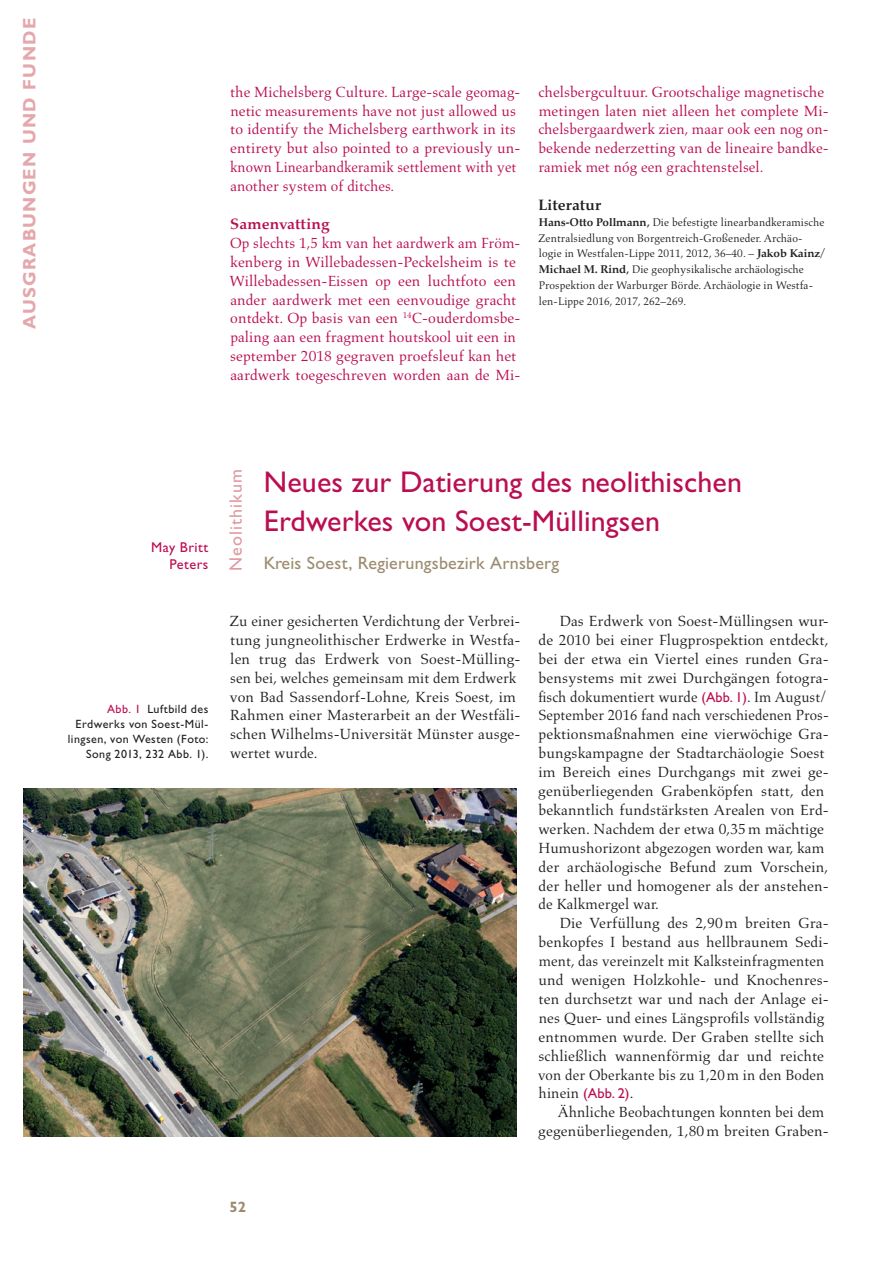
<style>
.page{position:relative;width:893px;height:1263px;background:#fff}
.page>*{position:absolute;margin:0;border:0;box-sizing:border-box;transform-origin:0 0}
.t1{font:30px/39px "Gill Sans Std";letter-spacing:.005em;color:#ba0e51}
.t2{font:18px "Gill Sans Std";letter-spacing:.01em;color:#9c8c6f}
.t3{font:18px "Gill Sans Std Bold 6";letter-spacing:.07em;color:#e3a7ac}
.t4{font:18px "Gill Sans Std";letter-spacing:.06em;color:#df9aa2}
.t5{font:15px/18.9px "Aldus LT Std";letter-spacing:.005em;color:#231f20}
.t6{font:15px/18.9px "Aldus LT Std";letter-spacing:.005em;color:#ba0e51}
.t7{font:700 15px "Aldus Nova";letter-spacing:.015em;color:#ba0e51}
.t8{font:700 15px "Aldus Nova";letter-spacing:.015em;color:#231f20}
.t9{font:700 15px "Gill Sans Std";color:#9c8c6f}
.t10{font:14.25px/17.1px "Gill Sans Std";letter-spacing:.035em;color:#ba0e51;text-align:right}
.t11{font:12px/15px "Gill Sans Std";letter-spacing:.04em;color:#231f20;text-align:right}
.t12{font:11.25px/15.8px "Aldus LT Std";letter-spacing:.01em;color:#231f20}
.s1{font-family:"Aldus Nova";font-weight:700}
.s2{color:#ba0e51}
.s3{font-family:"Gill Sans Std";font-size:14.4px;color:#ba0e51}
</style>
<div class="page">
<img style="left:23px;top:789px;width:494px;height:347px">
<p class="t3" style="left:19px;top:329px;width:312px;rotate:-90deg">AUSGRABUNGEN UND FUNDE</p>
<p class="t6" style="left:230px;top:82px;width:292px">the Michelsberg Culture. Large-scale geomag&shy;netic measurements have not just allowed us to identify the Michelsberg earthwork in its entirety but also pointed to a previously un&shy;known Linearbandkeramik settlement with yet another system of ditches.</p>
<p class="t7" style="left:230px;top:215px;width:101px">Samenvatting</p>
<p class="t6" style="left:229px;top:234px;width:293px">Op slechts 1,5 km van het aardwerk am Fröm&shy;kenberg in Willebadessen-Peckelsheim is te Willebadessen-Eissen op een luchtfoto een ander aardwerk met een eenvoudige gracht ontdekt. Op basis van een <sup>14</sup>C-ouderdomsbe&shy;paling aan een fragment houtskool uit een in september 2018 gegraven proefsleuf kan het aardwerk toegeschreven worden aan de Mi-</p>
<p class="t6" style="left:538px;top:82px;width:292px">chelsbergcultuur. Grootschalige magnetische metingen laten niet alleen het complete Mi&shy;chelsbergaardwerk zien, maar ook een nog on&shy;bekende nederzetting van de lineaire bandke&shy;ramiek met nóg een grachtenstelsel.</p>
<p class="t8" style="left:538px;top:196px;width:64px">Literatur</p>
<p class="t12" style="left:539px;top:214px;width:288px"><span class="s1">Hans-Otto Pollmann,</span> Die befestigte linearbandkeramische Zentralsiedlung von Borgentreich-Großeneder. Archäo&shy;logie in Westfalen-Lippe 2011, 2012, 36–40. – <span class="s1">Jakob Kainz/ Michael M. Rind,</span> Die geophysikalische archäologische Prospektion der Warburger Börde. Archäologie in Westfa&shy;len-Lippe 2016, 2017, 262–269.</p>
<p class="t10" style="left:151px;top:539px;width:59px">May Britt<br>Peters</p>
<p class="t11" style="left:68px;top:702px;width:142px"><span class="s2">Abb. 1</span> Luftbild des<br>Erdwerks von Soest-Mül&shy;lingsen, von Westen (Foto:<br>Song 2013, 232 Abb. 1).</p>
<p class="t4" style="left:225px;top:571px;width:103px;rotate:-90deg">Neolithikum</p>
<h1 class="t1" style="left:264px;top:463px;width:480px">Neues zur Datierung des neolithischen<br>Erdwerkes von Soest-Müllingsen</h1>
<p class="t2" style="left:264px;top:553px;width:297px">Kreis Soest, Regierungsbezirk Arnsberg</p>
<p class="t5" style="left:230px;top:612px;width:292px">Zu einer gesicherten Verdichtung der Verbrei&shy;tung jungneolithischer Erdwerke in Westfa&shy;len trug das Erdwerk von Soest-Mülling&shy;sen bei, welches gemeinsam mit dem Erdwerk von Bad Sassendorf-Lohne, Kreis Soest, im Rahmen einer Masterarbeit an der Westfäli&shy;schen Wilhelms-Universität Münster ausge&shy;wertet wurde.</p>
<p class="t5" style="left:538px;top:612px;width:292px;text-indent:22px">Das Erdwerk von Soest-Müllingsen wur&shy;de 2010 bei einer Flugprospektion entdeckt, bei der etwa ein Viertel eines runden Gra&shy;bensystems mit zwei Durchgängen fotogra&shy;fisch dokumentiert wurde <span class="s3">(Abb. 1)</span>. Im August/ September 2016 fand nach verschiedenen Pros&shy;pektionsmaßnahmen eine vierwöchige Gra&shy;bungskampagne der Stadtarchäologie Soest im Bereich eines Durchgangs mit zwei ge&shy;genüberliegenden Grabenköpfen statt, den bekanntlich fundstärksten Arealen von Erd&shy;werken. Nachdem der etwa 0,35m mächtige Humushorizont abgezogen worden war, kam der archäologische Befund zum Vorschein, der heller und homogener als der anstehen&shy;de Kalkmergel war.</p>
<p class="t5" style="left:538px;top:914px;width:292px;text-indent:22px">Die Verfüllung des 2,90m breiten Gra&shy;benkopfes I bestand aus hellbraunem Sedi&shy;ment, das vereinzelt mit Kalksteinfragmenten und wenigen Holzkohle- und Knochenres&shy;ten durchsetzt war und nach der Anlage ei&shy;nes Quer- und eines Längsprofils vollständig entnommen wurde. Der Graben stellte sich schließlich wannenförmig dar und reichte von der Oberkante bis zu 1,20m in den Boden hinein <span class="s3">(Abb. 2)</span>.</p>
<p class="t5" style="left:538px;top:1103px;width:292px;text-align:right">Ähnliche Beobachtungen konnten bei dem gegenüberliegenden, 1,80m breiten Graben-</p>
<p class="t9" style="left:230px;top:1198px;width:18px">52</p>
</div>
